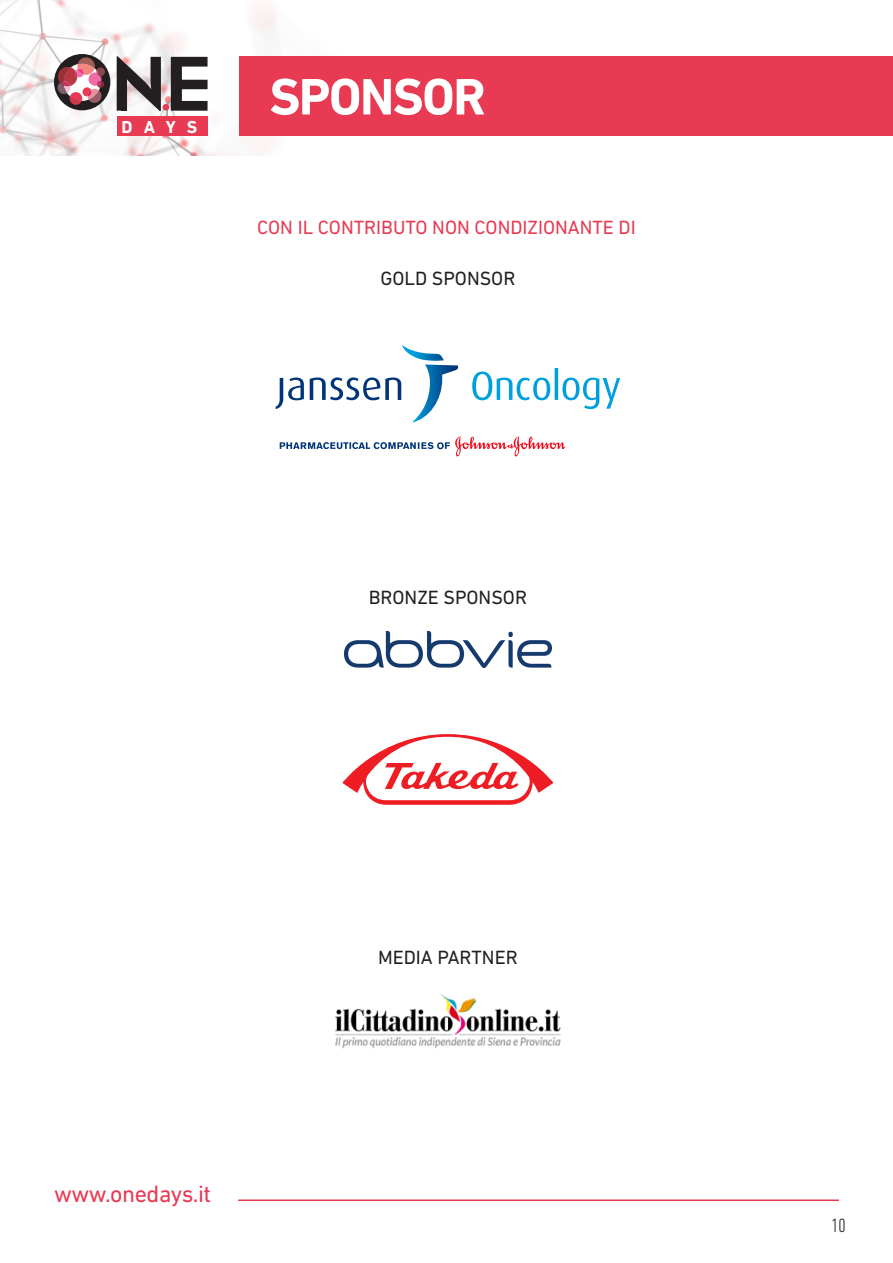
<style>
.page{position:relative;width:893px;height:1263px;background:#fff}
.page>*{position:absolute;margin:0;border:0;box-sizing:border-box;transform-origin:0 0}
.t1{font:700 52.2px "DIN Next LT Pro";letter-spacing:-.03em;color:#fff}
.t2{font:24px "DIN Next LT Pro";letter-spacing:-.02em;color:#e83a53}
.Paragrafo{font:19.5px "DIN Next LT Pro";color:#231f20}
.Paragrafo-2{font:19.5px "DIN Next LT Pro";color:#e83a53}
.t3{font:300 condensed 19.5px "DIN Next LT Pro";color:#231f20}
.t4{font:700 17.55px "DIN Next LT Pro";color:#fff}
</style>
<div class="page">
<img style="left:0;top:0;width:277px;height:156px">
<svg style="left:117px;top:56px;width:44px;height:55px"></svg>
<svg style="left:171px;top:57px;width:37px;height:54px"></svg>
<svg style="left:54px;top:54px;width:56px;height:56px"></svg>
<div style="left:163px;top:104px;width:6px;height:7px;background:#e83a53;border-radius:50%"></div>
<div style="left:117px;top:117px;width:91px;height:19px;background:#e83a53"></div>
<div style="left:121px;top:67px;width:6px;height:44px;background:#231f20"></div>
<div style="left:239px;top:56px;width:654px;height:80px;background:#e83a53"></div>
<hr style="left:238px;top:1199px;width:601px;height:2px;background:#e83a53">
<svg style="left:280px;top:436px;width:285px;height:20px"></svg>
<svg style="left:472px;top:368px;width:148px;height:41px"></svg>
<svg style="left:276px;top:344px;width:182px;height:78px"></svg>
<img style="left:344px;top:631px;width:208px;height:37px">
<svg style="left:342px;top:734px;width:211px;height:71px"></svg>
<img style="left:335px;top:993px;width:226px;height:56px">
<p class="t4" style="left:122px;top:116px;width:77px">DAYS</p>
<p class="t1" style="left:269px;top:66px;width:218px">SPONSOR</p>
<p class="Paragrafo-2" style="left:257px;top:216px;width:380px">CON IL CONTRIBUTO NON CONDIZIONANTE DI</p>
<p class="Paragrafo" style="left:380px;top:267px;width:136px">GOLD SPONSOR</p>
<p class="Paragrafo" style="left:369px;top:586px;width:160px">BRONZE SPONSOR</p>
<p class="t2" style="left:54px;top:1180px;width:159px">www.onedays.it</p>
<p class="Paragrafo" style="left:378px;top:946px;width:141px">MEDIA PARTNER</p>
<p class="t3" style="left:831px;top:1214px;width:16px">10</p>
</div>
